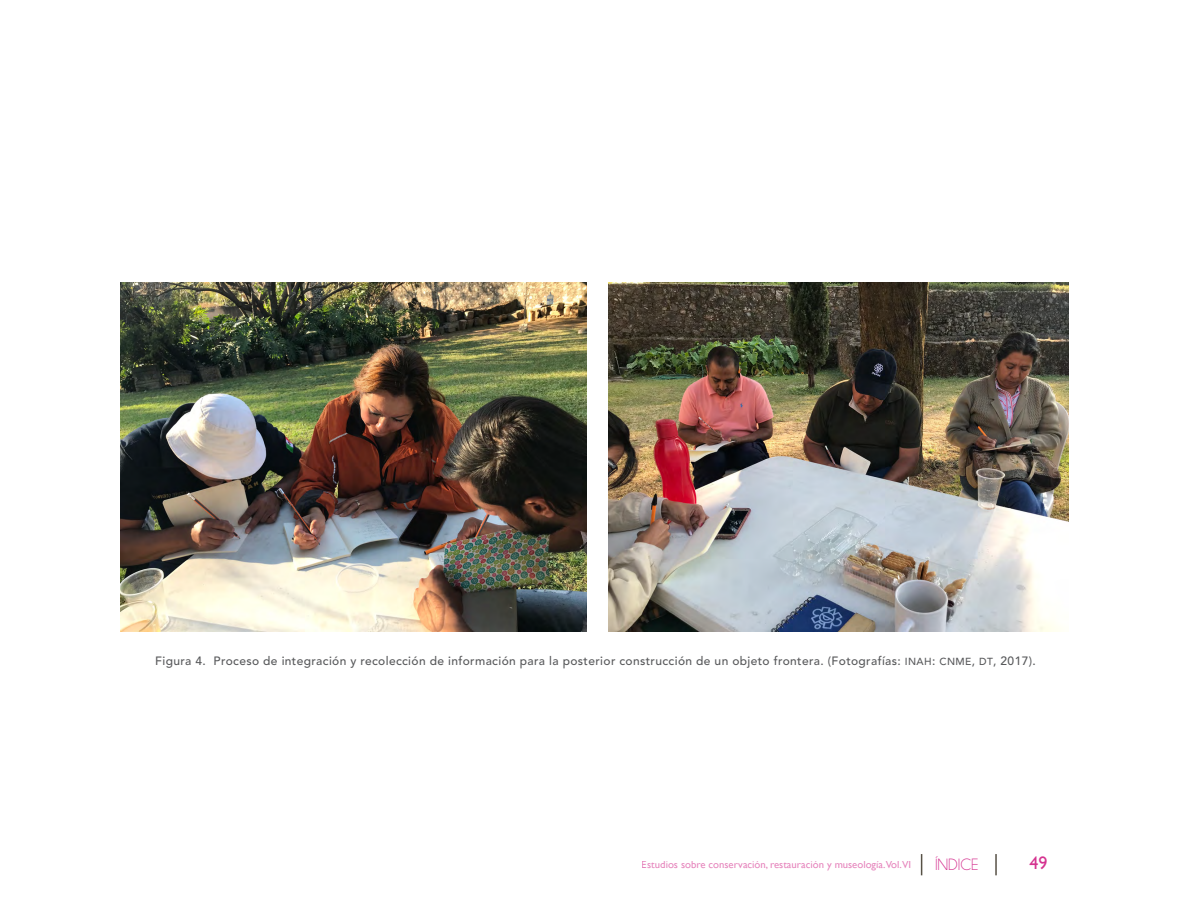
<style>
.page{position:relative;width:1188px;height:918px;background:#fff}
.page>*{position:absolute;margin:0;border:0;box-sizing:border-box;transform-origin:0 0}
.t1{font:18px "Gill Sans";color:#d53390}
.t2{font:16.5px "Champagne&Limousines";color:#d53390}
.t3{font:500 12px "Avenir LT Std";letter-spacing:.03em;color:#58595b}
.t4{font:10.5px "Gill Sans";color:#d53390}
.s1{font-family:"Avenir LT Std Medium SC850";font-weight:400;font-size:10.2px}
.s2{font-family:"Avenir LT Std Medium SC850";font-weight:400}
</style>
<div class="page">
<hr style="left:995px;top:854px;width:2px;height:21px;background:#575146">
<svg style="left:921px;top:854px;width:1px;height:21px"></svg>
<img style="left:120px;top:282px;width:466px;height:350px">
<img style="left:609px;top:282px;width:459px;height:350px">
<p class="t3" style="left:155px;top:654px;width:882px">Figura 4. Proceso de integración y recolección de información para la posterior construcción de un objeto frontera. (Fotografías: <span class="s1">INAH</span><span class="s2">:</span> <span class="s1">CNME</span><span class="s2">,</span> <span class="s1">DT</span>, 2017).</p>
<p class="t4" style="left:642px;top:859px;width:271px">Estudios sobre conservación, restauración y museología.Vol.VI</p>
<h2 class="t2" style="left:935px;top:856px;width:45px">ÍNDICE</h2>
<h1 class="t1" style="left:1029px;top:853px;width:19px">49</h1>
</div>
